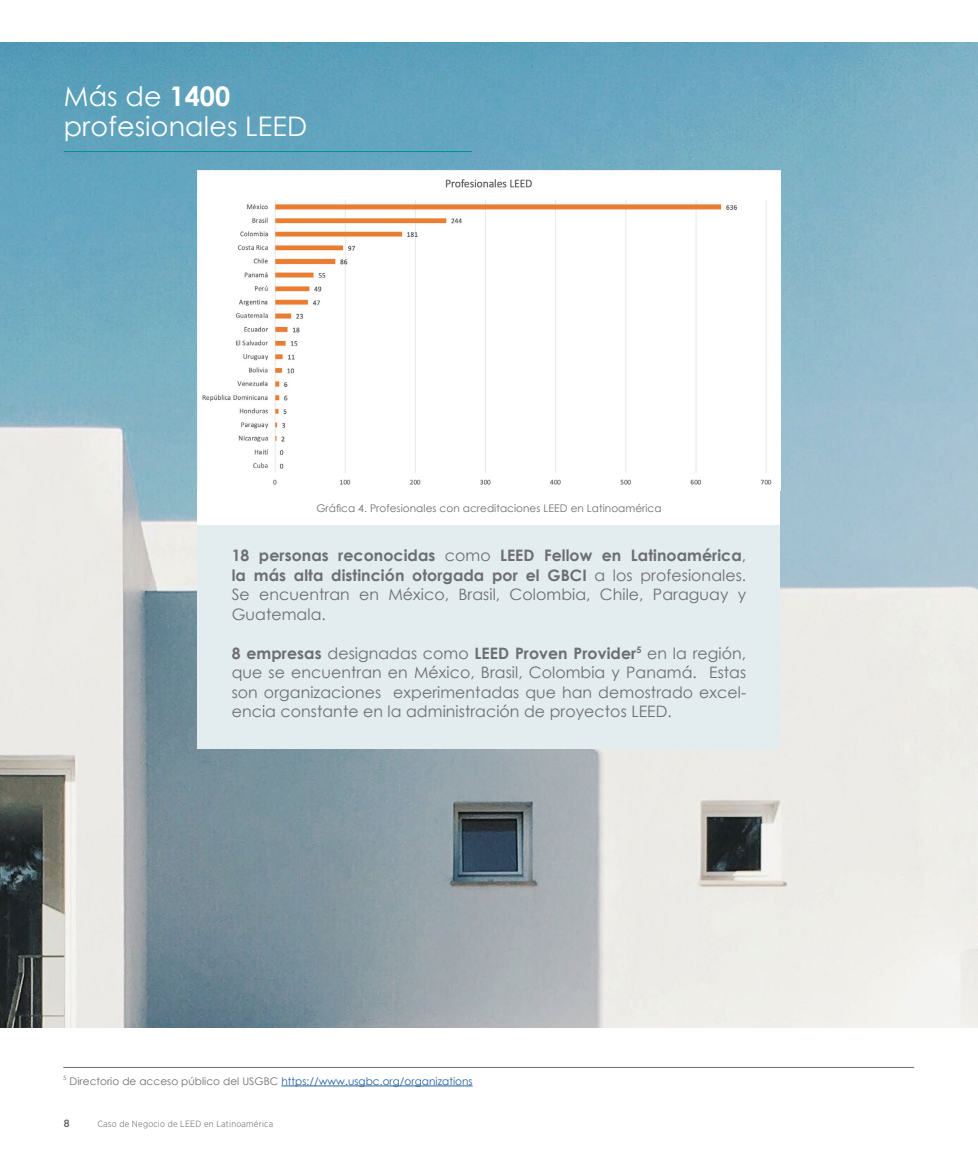
<style>
.page{position:relative;width:978px;height:1170px;background:#fff}
.page>*{position:absolute;margin:0;border:0;box-sizing:border-box;transform-origin:0 0}
.t1{font:27px/30px "Century Gothic";letter-spacing:.005em;color:#fff}
.t2{font:15.75px/19.5px "Century Gothic";letter-spacing:.005em;color:#6d6e71;text-align:justify}
.t3{font:10.5px "Century Gothic";letter-spacing:.005em;color:#215e9e}
.t4{font:10.5px "Century Gothic";letter-spacing:.005em;color:#6d6e71}
.t5{font:500 10.5px "Gotham Narrow";color:#58595b}
.t6{font:300 9px "Gotham Narrow";letter-spacing:.025em;color:#58595b}
.s1{font-weight:700}
.s2{color:#6d6e71}
</style>
<div class="page">
<img style="left:0;top:402px;width:978px;height:625px">
<svg style="left:0;top:43px;width:978px;height:359px;background:#74adc3"></svg>
<div style="left:198px;top:520px;width:582px;height:228px;background:#e3ecee"></div>
<hr style="left:64px;top:151px;width:408px;height:1px;background:#008f9b">
<hr style="left:281px;top:1085px;width:192px;height:1px;background:#215e9e">
<hr style="left:63px;top:1066px;width:851px;height:1px;background:#6d6e71">
<div style="left:198px;top:171px;width:582px;height:353px;background:#fff"></div>
<img style="left:202px;top:179px;width:570px;height:306px">
<h1 class="t1" style="left:64px;top:80px;width:245px">Más de <span class="s1">1400 </span>profesionales LEED</h1>
<p class="t4" style="left:316px;top:501px;width:347px">Gráfica 4. Profesionales con acreditaciones LEED en Latinoamérica</p>
<p class="t2" style="left:232px;top:545px;width:516px"><span class="s1">18 personas reconocidas</span> como <span class="s1">LEED Fellow en Latinoamérica</span>, <span class="s1">la más alta distinción otorgada por el GBCI</span> a los profesionales.<br>Se encuentran en México, Brasil, Colombia, Chile, Paraguay y Guatemala.</p>
<p class="t2" style="left:232px;top:643px;width:516px"><span class="s1">8 empresas</span> designadas como <span class="s1">LEED Proven Provider</span><sup>5</sup> en la región, que se encuentran en México, Brasil, Colombia y Panamá. Estas son organizaciones experimentadas que han demostrado excel&shy;encia constante en la administración de proyectos LEED.</p>
<p class="t3" style="left:63px;top:1073px;width:411px"><sup>5</sup> <span class="s2">Directorio de acceso público del USGBC</span> https://www.usgbc.org/organizations</p>
<p class="t5" style="left:64px;top:1116px;width:7px">8</p>
<p class="t6" style="left:97px;top:1118px;width:177px">Caso de Negocio de LEED en Latinoamérica</p>
</div>
